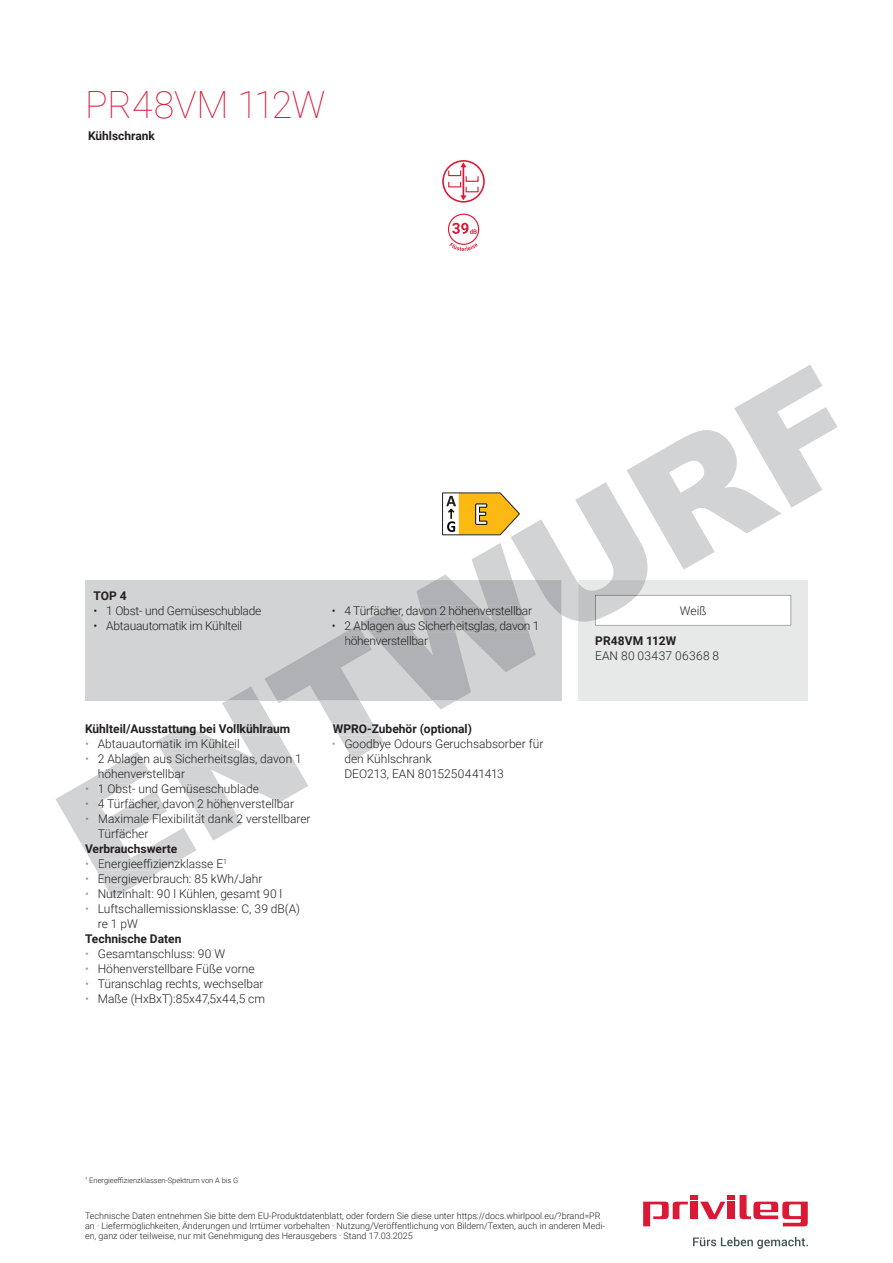
<style>
.page{position:relative;width:893px;height:1263px;background:#fff}
.page>*{position:absolute;margin:0;border:0;box-sizing:border-box;transform-origin:0 0}
.t1{font:100 37.5px "Roboto";color:#da1935}
.t2{font:300 12px/15px "Roboto";color:#231f20}
.t3{font:300 12px/15px "Roboto";letter-spacing:-.02em;color:#231f20}
.t4{font:700 12px "Roboto";color:#231f20}
.t5{font:300 12px "Roboto";letter-spacing:.025em;color:#231f20}
.t6{font:300 12px/15px "Roboto";color:#9ea0a2}
.t7{font:300 12px/15px "Roboto";color:#888a8c;text-align:justify}
.t8{font:300 9px/9.8px "Roboto";color:#231f20}
.t9{font:300 7.5px "Roboto";color:#231f20}
.t10{font:300 7.05px "Roboto";color:#231f20}
.s1{color:#9ea0a2}
</style>
<div class="page">
<svg style="left:643px;top:1195px;width:165px;height:31px"></svg>
<div style="left:728px;top:1201px;width:7px;height:18px;background:#da1935"></div>
<div style="left:691px;top:1201px;width:7px;height:18px;background:#da1935"></div>
<svg style="left:693px;top:1237px;width:115px;height:12px"></svg>
<svg style="left:442px;top:160px;width:43px;height:43px"></svg>
<svg style="left:447px;top:213px;width:33px;height:39px"></svg>
<svg style="left:55px;top:365px;width:782px;height:533px"></svg>
<h1 class="t1" style="left:85px;top:78px;width:242px">PR48VM 112W</h1>
<p class="t4" style="left:88px;top:128px;width:68px">Kühlschrank</p>
<p class="t4" style="left:94px;top:587px;width:35px">TOP 4</p>
<p class="t3" style="left:94px;top:602px;width:169px">• 1 Obst- und Gemüseschublade</p>
<p class="t3" style="left:94px;top:617px;width:150px">• Abtauautomatik im Kühlteil</p>
<p class="t2" style="left:332px;top:602px;width:5px">• •</p>
<p class="t3" style="left:344px;top:602px;width:197px">4 Türfächer, davon 2 höhenverstellbar<br>2 Ablagen aus Sicherheitsglas, davon 1 höhenverstellbar</p>
<p class="t4" style="left:85px;top:720px;width:207px">Kühlteil/Ausstattung bei Vollkühlraum</p>
<p class="t2" style="left:98px;top:736px;width:214px">Abtauautomatik im Kühlteil<br>2 Ablagen aus Sicherheitsglas, davon 1 höhenverstellbar<br>1 Obst- und Gemüseschublade<br>4 Türfächer, davon 2 höhenverstellbar Maximale Flexibilität dank 2 verstellbarer</p>
<p class="t6" style="left:85px;top:736px;width:5px">• •</p>
<p class="t7" style="left:85px;top:781px;width:5px">• • •</p>
<p class="t2" style="left:98px;top:826px;width:52px">Türfächer</p>
<p class="t4" style="left:85px;top:840px;width:94px">Verbrauchswerte</p>
<p class="t2" style="left:98px;top:856px;width:186px">Energieeffizienzklasse E<br>Energieverbrauch: 85 kWh/Jahr<br>Nutzinhalt: 90 l Kühlen, gesamt 90 l</p>
<p class="t6" style="left:85px;top:856px;width:5px">•</p>
<p class="t2" style="left:143px;top:856px;width:11px">f</p>
<p class="t10" style="left:223px;top:856px;width:5px">1</p>
<p class="t6" style="left:85px;top:871px;width:5px">• •</p>
<p class="t2" style="left:98px;top:901px;width:204px;text-indent:-13px"><span class="s1">•</span> Luftschallemissionsklasse: C, 39 dB(A) re 1 pW</p>
<p class="t4" style="left:85px;top:930px;width:98px">Technische Daten</p>
<p class="t2" style="left:85px;top:946px;width:142px"><span class="s1">•</span> Gesamtanschluss: 90 W</p>
<p class="t2" style="left:85px;top:961px;width:171px"><span class="s1">•</span> Höhenverstellbare Füße vorne</p>
<p class="t2" style="left:85px;top:976px;width:180px"><span class="s1">•</span> Türanschlag rechts, wechselbar</p>
<p class="t2" style="left:85px;top:991px;width:181px"><span class="s1">•</span> Maße (HxBxT):85x47,5x44,5 cm</p>
<p class="t4" style="left:333px;top:720px;width:141px">WPRO-Zubehör (optional)</p>
<p class="t2" style="left:344px;top:736px;width:200px">Goodbye Odours Geruchsabsorber für den Kühlschrank</p>
<p class="t6" style="left:332px;top:736px;width:5px">•</p>
<p class="t2" style="left:344px;top:766px;width:161px">DEO213, EAN 8015250441413</p>
<p class="t2" style="left:680px;top:602px;width:28px">Weiß</p>
<p class="t4" style="left:595px;top:632px;width:82px">PR48VM 112W</p>
<p class="t5" style="left:595px;top:647px;width:125px">EAN 80 03437 06368 8</p>
<p class="t9" style="left:85px;top:1175px;width:155px"><sup>1</sup> Energieeffizienzklassen-Spektrum von A bis G</p>
<p class="t8" style="left:85px;top:1211px;width:521px">Technische Daten entnehmen Sie bitte dem EU-Produktdatenblatt, oder fordern Sie diese unter https://docs.whirlpool.eu/?brand=PR an · Liefermöglichkeiten, Änderungen und Irrtümer vorbehalten · Nutzung/Veröffentlichung von Bildern/Texten, auch in anderen Medi&shy;en, ganz oder teilweise, nur mit Genehmigung des Herausgebers · Stand 17.03.2025</p>
</div>
